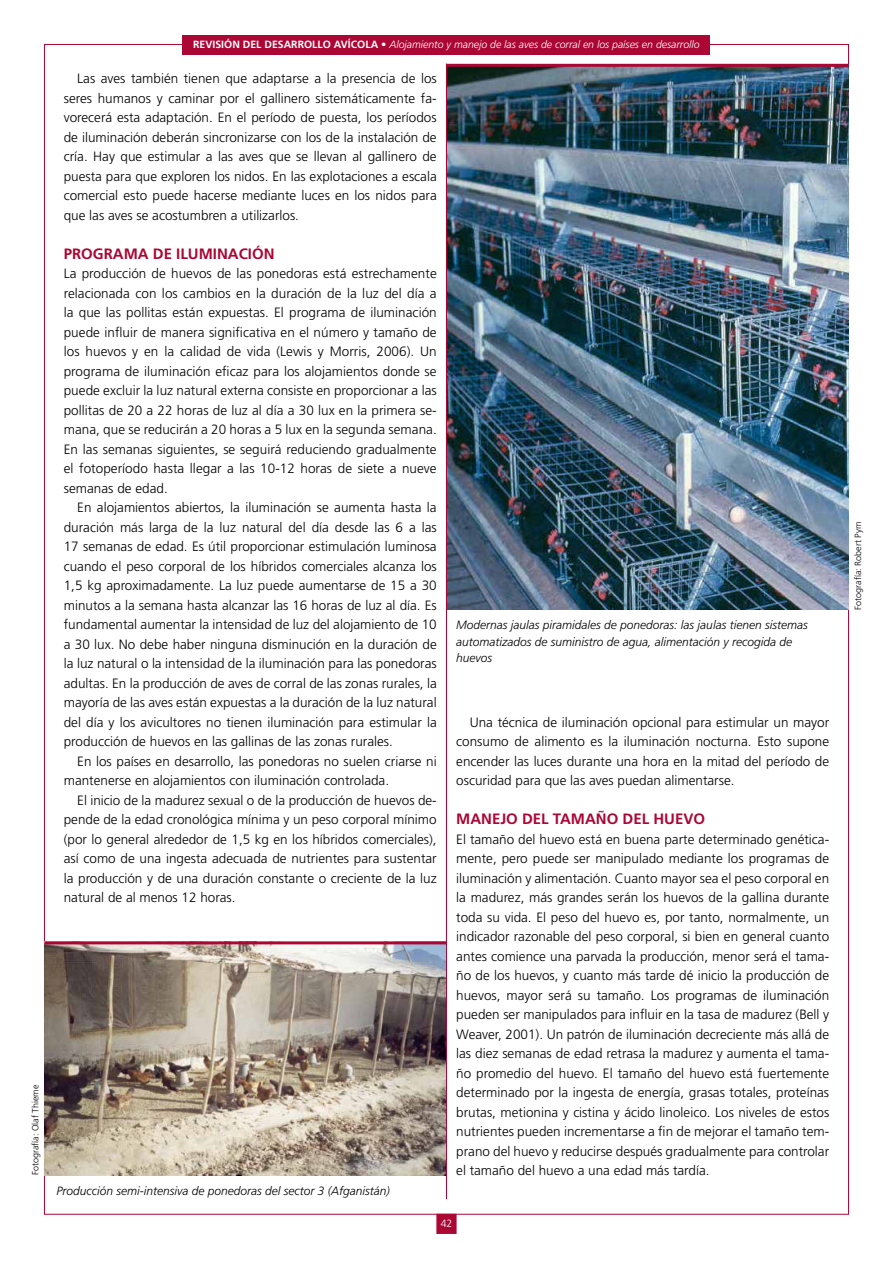
<style>
.page{position:relative;width:893px;height:1263px;background:#fff}
.page>*{position:absolute;margin:0;border:0;box-sizing:border-box;transform-origin:0 0}
.t1{font:700 15px "Frutiger LT Std";color:#ab0634}
.t2{font:300 13.5px/19.5px "Frutiger LT Std";color:#000;text-align:justify}
.t3{font:italic 300 12px/16.5px "Frutiger LT Std";color:#000}
.t4{font:italic 300 10.5px "Frutiger LT Std";color:#fff}
.t5{font:300 10.5px "Frutiger LT Std";color:#fff}
.t6{font:300 9px "Frutiger LT Std";color:#000}
.s1{font-weight:700;font-style:normal}
</style>
<div class="page">
<div style="left:437px;top:1214px;width:19px;height:19px;background:#ab0634"></div>
<div style="left:183px;top:35px;width:527px;height:19px;background:#ab0634"></div>
<img style="left:447px;top:67px;width:402px;height:543px">
<hr style="left:447px;top:64px;width:402px;height:3px;background:#ab0634">
<img style="left:44px;top:944px;width:402px;height:231px">
<hr style="left:446px;top:64px;width:1px;height:1135px;background:#ab0634">
<hr style="left:44px;top:941px;width:402px;height:3px;background:#ab0634">
<p class="t6" style="left:30px;top:1175px;width:92px;rotate:-90deg">Fotografía: Olaf Thieme</p>
<p class="t4" style="left:193px;top:38px;width:508px"><span class="s1">REVISIÓN DEL DESARROLLO AVÍCOLA •</span> Alojamiento y manejo de las aves de corral en los países en desarrollo</p>
<p class="t2" style="left:64px;top:69px;width:374px;text-indent:14px">Las aves también tienen que adaptarse a la presencia de los seres humanos y caminar por el gallinero sistemáticamente fa&shy;vorecerá esta adaptación. En el período de puesta, los períodos de iluminación deberán sincronizarse con los de la instalación de cría. Hay que estimular a las aves que se llevan al gallinero de puesta para que exploren los nidos. En las explotaciones a escala comercial esto puede hacerse mediante luces en los nidos para que las aves se acostumbren a utilizarlos.</p>
<p class="t1" style="left:64px;top:245px;width:20px">PROGRA</p>
<p class="t1" style="left:124px;top:245px;width:99px">MA DE ILUMINACIÓN</p>
<p class="t2" style="left:64px;top:264px;width:374px">La producción de huevos de las ponedoras está estrechamente relacionada con los cambios en la duración de la luz del día a la que las pollitas están expuestas. El programa de iluminación puede influir de manera significativa en el número y tamaño de los huevos y en la calidad de vida (Lewis y Morris, 2006). Un programa de iluminación eficaz para los alojamientos donde se puede excluir la luz natural externa consiste en proporcionar a las pollitas de 20 a 22 horas de luz al día a 30 lux en la primera se&shy;mana, que se reducirán a 20 horas a 5 lux en la segunda semana.<br>En las semanas siguientes, se seguirá reduciendo gradualmente el fotoperíodo hasta llegar a las 10-12 horas de siete a nueve semanas de edad.</p>
<p class="t2" style="left:64px;top:498px;width:374px;text-indent:14px">En alojamientos abiertos, la iluminación se aumenta hasta la duración más larga de la luz natural del día desde las 6 a las 17 semanas de edad. Es útil proporcionar estimulación luminosa cuando el peso corporal de los híbridos comerciales alcanza los 1,5 kg aproximadamente. La luz puede aumentarse de 15 a 30 minutos a la semana hasta alcanzar las 16 horas de luz al día. Es fundamental aumentar la intensidad de luz del alojamiento de 10 a 30 lux. No debe haber ninguna disminución en la duración de la luz natural o la intensidad de la iluminación para las ponedoras adultas. En la producción de aves de corral de las zonas rurales, la mayoría de las aves están expuestas a la duración de la luz natural del día y los avicultores no tienen iluminación para estimular la producción de huevos en las gallinas de las zonas rurales.</p>
<p class="t2" style="left:64px;top:751px;width:374px;text-indent:14px">En los países en desarrollo, las ponedoras no suelen criarse ni mantenerse en alojamientos con iluminación controlada.</p>
<p class="t2" style="left:64px;top:790px;width:374px;text-indent:14px">El inicio de la madurez sexual o de la producción de huevos de&shy;pende de la edad cronológica mínima y un peso corporal mínimo (por lo general alrededor de 1,5 kg en los híbridos comerciales), así como de una ingesta adecuada de nutrientes para sustentar la producción y de una duración constante o creciente de la luz natural de al menos 12 horas.</p>
<p class="t3" style="left:57px;top:1183px;width:335px">Producción semi-intensiva de ponedoras del sector 3 (Afganistán)</p>
<p class="t3" style="left:456px;top:617px;width:353px">Modernas jaulas piramidales de ponedoras: las jaulas tienen sistemas automatizados de suministro de agua, alimentación y recogida de huevos</p>
<p class="t2" style="left:456px;top:713px;width:374px;text-indent:14px">Una técnica de iluminación opcional para estimular un mayor consumo de alimento es la iluminación nocturna. Esto supone encender las luces durante una hora en la mitad del período de oscuridad para que las aves puedan alimentarse.</p>
<p class="t1" style="left:456px;top:810px;width:250px">MANEJO DEL TAMAÑO DEL HU EVO</p>
<p class="t2" style="left:456px;top:830px;width:374px">El tamaño del huevo está en buena parte determinado genética&shy;mente, pero puede ser manipulado mediante los programas de iluminación y alimentación. Cuanto mayor sea el peso corporal en la madurez, más grandes serán los huevos de la gallina durante toda su vida. El peso del huevo es, por tanto, normalmente, un indicador razonable del peso corporal, si bien en general cuanto antes comience una parvada la producción, menor será el tama&shy;ño de los huevos, y cuanto más tarde dé inicio la producción de huevos, mayor será su tamaño. Los programas de iluminación pueden ser manipulados para influir en la tasa de madurez (Bell y Weaver, 2001). Un patrón de iluminación decreciente más allá de las diez semanas de edad retrasa la madurez y aumenta el tama&shy;ño promedio del huevo. El tamaño del huevo está fuertemente determinado por la ingesta de energía, grasas totales, proteínas brutas, metionina y cistina y ácido linoleico. Los niveles de estos nutrientes pueden incrementarse a fin de mejorar el tamaño tem&shy;prano del huevo y reducirse después gradualmente para controlar el tamaño del huevo a una edad más tardía.</p>
<p class="t5" style="left:441px;top:1217px;width:13px">42</p>
<p class="t6" style="left:853px;top:610px;width:90px;rotate:-90deg">Fotografía: Robert Pym</p>
</div>
